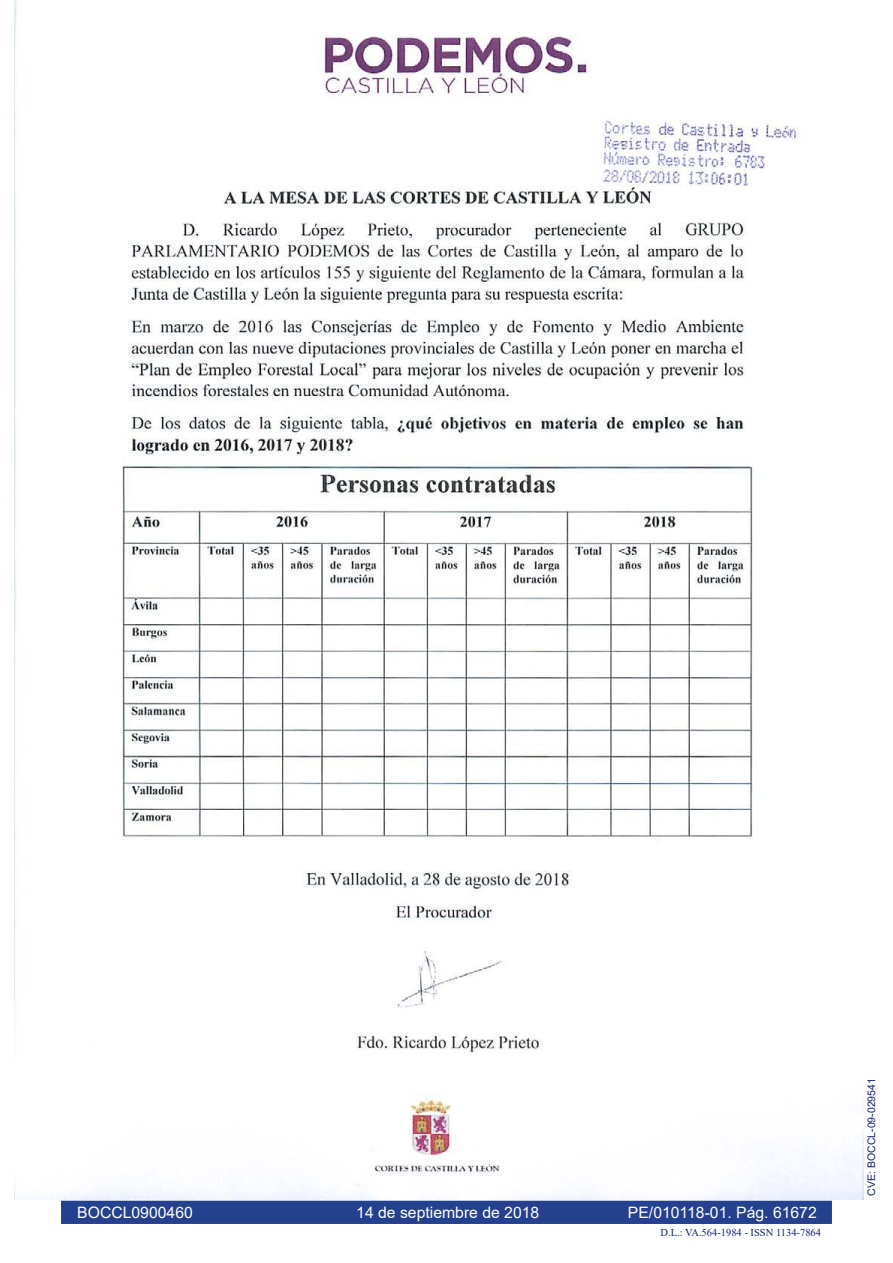
<style>
.page{position:relative;width:893px;height:1263px;background:#fff}
.page>*{position:absolute;margin:0;border:0;box-sizing:border-box;transform-origin:0 0}
.t1{font:15.75px "Arial";color:#fff}
.t2{font:10.5px "Times New Roman";color:#132477}
.t3{font:10.5px "Arial";color:#132477}
</style>
<div class="page">
<div style="left:60px;top:1200px;width:773px;height:25px;background:#25408f"></div>
<div style="left:60px;top:1199px;width:773px;height:26px;border:2px solid #fff"></div>
<img style="left:15px;top:0;width:848px;height:1200px">
<p class="t1" style="left:77px;top:1202px;width:117px">BOCCL0900460</p>
<p class="t1" style="left:356px;top:1202px;width:184px">14 de septiembre de 2018</p>
<p class="t1" style="left:628px;top:1202px;width:190px">PE/010118-01. Pág. 61672</p>
<p class="t2" style="left:661px;top:1225px;width:162px">D.L.: VA.564-1984 - ISSN 1134-7864</p>
<p class="t3" style="left:864px;top:1195px;width:119px;rotate:-90deg">CVE: BOCCL-09-029541</p>
</div>
